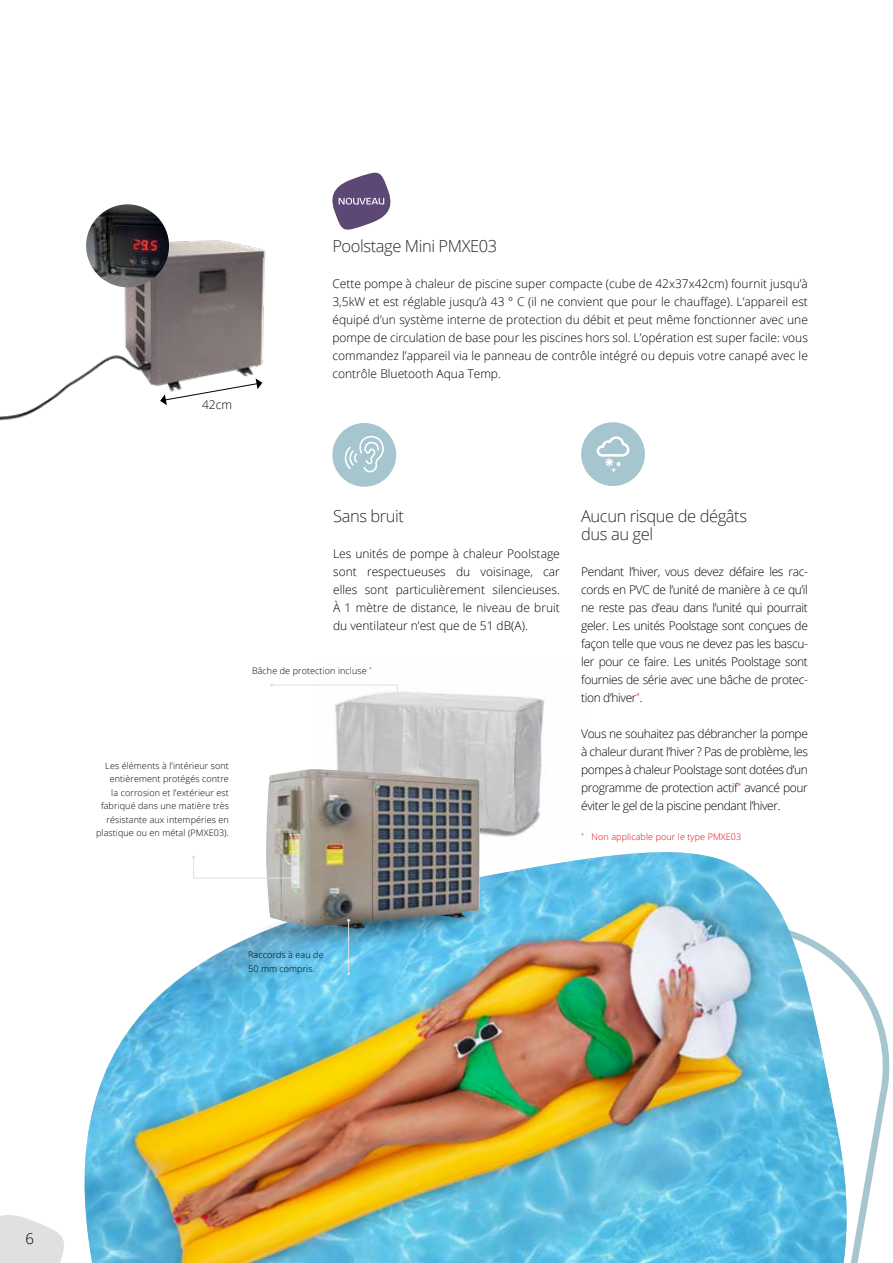
<style>
.page{position:relative;width:893px;height:1263px;background:#fff}
.page>*{position:absolute;margin:0;border:0;box-sizing:border-box;transform-origin:0 0}
.t1{font:300 16.5px/18px "Open Sans";letter-spacing:-.025em;color:#282827}
.t2{font:300 15px "Open Sans";color:#000}
.t3{font:300 12px/18px "Open Sans";color:#000;text-align:justify}
.t4{font:300 9px/13.5px "Open Sans";letter-spacing:.01em;color:#000;text-align:right}
.t5{font:300 9px "Open Sans";letter-spacing:.01em;color:#e30613}
</style>
<div class="page">
<img style="left:335px;top:691px;width:210px;height:128px">
<svg style="left:480px;top:819px;width:406px;height:444px"></svg>
<img style="left:84px;top:852px;width:765px;height:411px">
<img style="left:266px;top:769px;width:214px;height:124px">
<svg style="left:192px;top:855px;width:102px;height:24px"></svg>
<hr style="left:348px;top:920px;width:1px;height:54px;background:#e1e0e0">
<img style="left:252px;top:893px;width:248px;height:62px">
<div style="left:581px;top:422px;width:64px;height:64px;background:#a5c5cf;border-radius:50%"></div>
<svg style="left:596px;top:436px;width:34px;height:36px"></svg>
<svg style="left:270px;top:683px;width:129px;height:12px"></svg>
<div style="left:332px;top:423px;width:64px;height:64px;background:#a5c5cf;border-radius:50%"></div>
<svg style="left:345px;top:436px;width:39px;height:36px"></svg>
<svg style="left:332px;top:172px;width:59px;height:58px"></svg>
<img style="left:0;top:208px;width:266px;height:213px">
<img style="left:86px;top:204px;width:83px;height:83px;border-radius:41px">
<svg style="left:160px;top:378px;width:102px;height:27px"></svg>
<svg style="left:0;top:1215px;width:64px;height:48px"></svg>
<p class="t3" style="left:202px;top:395px;width:31px">42cm</p>
<h1 class="t1" style="left:332px;top:237px;width:166px">Poolstage Mini PMXE03</h1>
<p class="t3" style="left:332px;top:274px;width:477px">Cette pompe à chaleur de piscine super compacte (cube de 42x37x42cm) fournit jusqu’à 3,5kW et est réglable jusqu’à 43 ° C (il ne convient que pour le chauffage). L’appareil est équipé d’un système interne de protection du débit et peut même fonctionner avec une pompe de circulation de base pour les piscines hors sol. L’opération est super facile: vous commandez l’appareil via le panneau de contrôle intégré ou depuis votre canapé avec le contrôle Bluetooth Aqua Temp.</p>
<p class="t4" style="left:96px;top:758px;width:134px">Les éléments à l’intérieur sont entièrement protégés contre<br>la corrosion et l’extérieur est fabriqué dans une matière très résistante aux intempéries en plastique ou en métal (PMXE03).</p>
<h1 class="t1" style="left:333px;top:507px;width:72px">Sans bruit</h1>
<p class="t3" style="left:333px;top:544px;width:228px">Les unités de pompe à chaleur Poolstage sont respectueuses du voisinage, car elles sont particulièrement silencieuses.<br>À 1 mètre de distance, le niveau de bruit du ventilateur n’est que de 51 dB(A).</p>
<p class="t4" style="left:252px;top:664px;width:122px">Bâche de protection incluse <sup>*</sup></p>
<h1 class="t1" style="left:581px;top:507px;width:167px">Aucun risque de dégâts dus au gel</h1>
<p class="t3" style="left:581px;top:562px;width:228px">Pendant l’hiver, vous devez défaire les rac&shy;cords en PVC de l’unité de manière à ce qu’il ne reste pas d’eau dans l’unité qui pourrait geler. Les unités Poolstage sont conçues de façon telle que vous ne devez pas les bascu&shy;ler pour ce faire. Les unités Poolstage sont fournies de série avec une bâche de protec&shy;tion d’hiver<sup>*</sup>.</p>
<p class="t3" style="left:581px;top:724px;width:228px">Vous ne souhaitez pas débrancher la pompe à chaleur durant l’hiver ? Pas de problème, les pompes à chaleur Poolstage sont dotées d’un programme de protection actif<sup>*</sup> avancé pour éviter le gel de la piscine pendant l’hiver.</p>
<p class="t5" style="left:581px;top:831px;width:162px"><sup>*</sup> Non applicable pour le type PMXE03</p>
<p class="t4" style="left:248px;top:948px;width:77px;text-align:left">Raccords à eau de<br>50 mm compris.</p>
<p class="t2" style="left:25px;top:1228px;width:10px">6</p>
</div>
